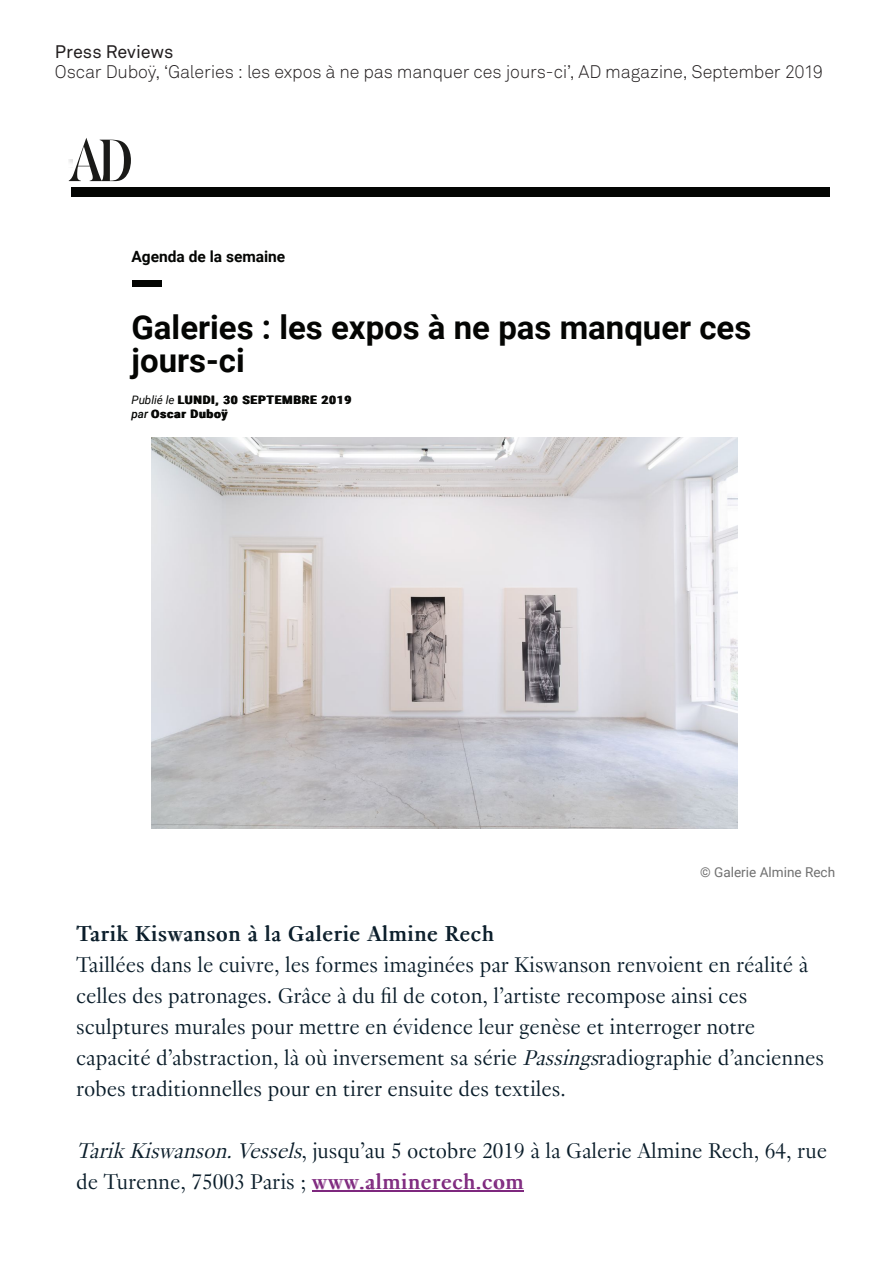
<style>
.page{position:relative;width:893px;height:1263px;background:#fff}
.page>*{position:absolute;margin:0;border:0;box-sizing:border-box;transform-origin:0 0}
.t1{font:700 33px/33px "Roboto";color:#040503}
.t2{font:300 23.25px/31px "Genath";color:#0a1d2a}
.t3{font:300 23.25px "Genath";letter-spacing:.04em;color:#7e287e}
.t4{font:18px "Akkurat Light Pro";letter-spacing:-.01em;color:#231f20}
.t5{font:18px "Akkurat Pro";letter-spacing:-.005em;color:#231f20}
.t6{font:700 15.45px "Roboto";color:#040503}
.t7{font:13.5px "Roboto";color:#707070}
.t8{font:700 11.7px "Roboto";letter-spacing:.085em;color:#040503}
.t9{font:italic 11.7px "Roboto";color:#040503}
.s1{font-weight:700;font-style:normal}
.s2{font-weight:500;font-style:italic}
.s3{font-style:italic}
.s4{color:#7e287e}
</style>
<div class="page">
<div style="left:71px;top:187px;width:759px;height:9px;background:#040503"></div>
<div style="left:132px;top:280px;width:29px;height:7px;background:#040503"></div>
<svg style="left:69px;top:138px;width:62px;height:43px"></svg>
<img style="left:151px;top:438px;width:587px;height:391px">
<hr style="left:312px;top:1190px;width:212px;height:1px;background:#7e287e">
<p class="t5" style="left:55px;top:42px;width:120px">Press Reviews</p>
<p class="t4" style="left:55px;top:61px;width:770px">Oscar Duboÿ, ‘Galeries : les expos à ne pas manquer ces jours-ci’, AD magazine, September 2019</p>
<p class="t6" style="left:131px;top:246px;width:155px">Agenda de la semaine</p>
<h1 class="t1" style="left:131px;top:309px;width:621px">Galeries : les expos à ne pas manquer ces jours-ci</h1>
<p class="t9" style="left:131px;top:392px;width:88px">Publié le <span class="s1">LUNDI,</span></p>
<p class="t8" style="left:178px;top:392px;width:174px">LUNDI, 30 SEPTEMBRE 2019</p>
<p class="t8" style="left:322px;top:392px;width:31px">2019</p>
<p class="t8" style="left:131px;top:406px;width:98px"><span class="s2">par</span> Oscar Duboÿ</p>
<p class="t7" style="left:700px;top:862px;width:137px">© Galerie Almine Rech</p>
<p class="t2" style="left:76px;top:916px;width:749px">Tarik Kiswanson à la Galerie Almine Rech<br>Taillées dans le cuivre, les formes imaginées par Kiswanson renvoient en réalité à celles des patronages. Grâce à du fil de coton, l’artiste recompose ainsi ces sculptures murales pour mettre en évidence leur genèse et interroger notre capacité d’abstraction, là où inversement sa série <span class="s3">Passings</span>radiographie d’anciennes robes traditionnelles pour en tirer ensuite des textiles.</p>
<p class="t2" style="left:76px;top:1133px;width:752px"><span class="s3">TarikKiswanson.Vessels</span>, jusqu’au 5 octobre 2019 à la Galerie Almine Rech, 64, rue de Turenne, 75003 Paris ; <span class="s4">www.alminer</span></p>
<p class="t3" style="left:360px;top:1165px;width:165px">.alminerech.com</p>
</div>
